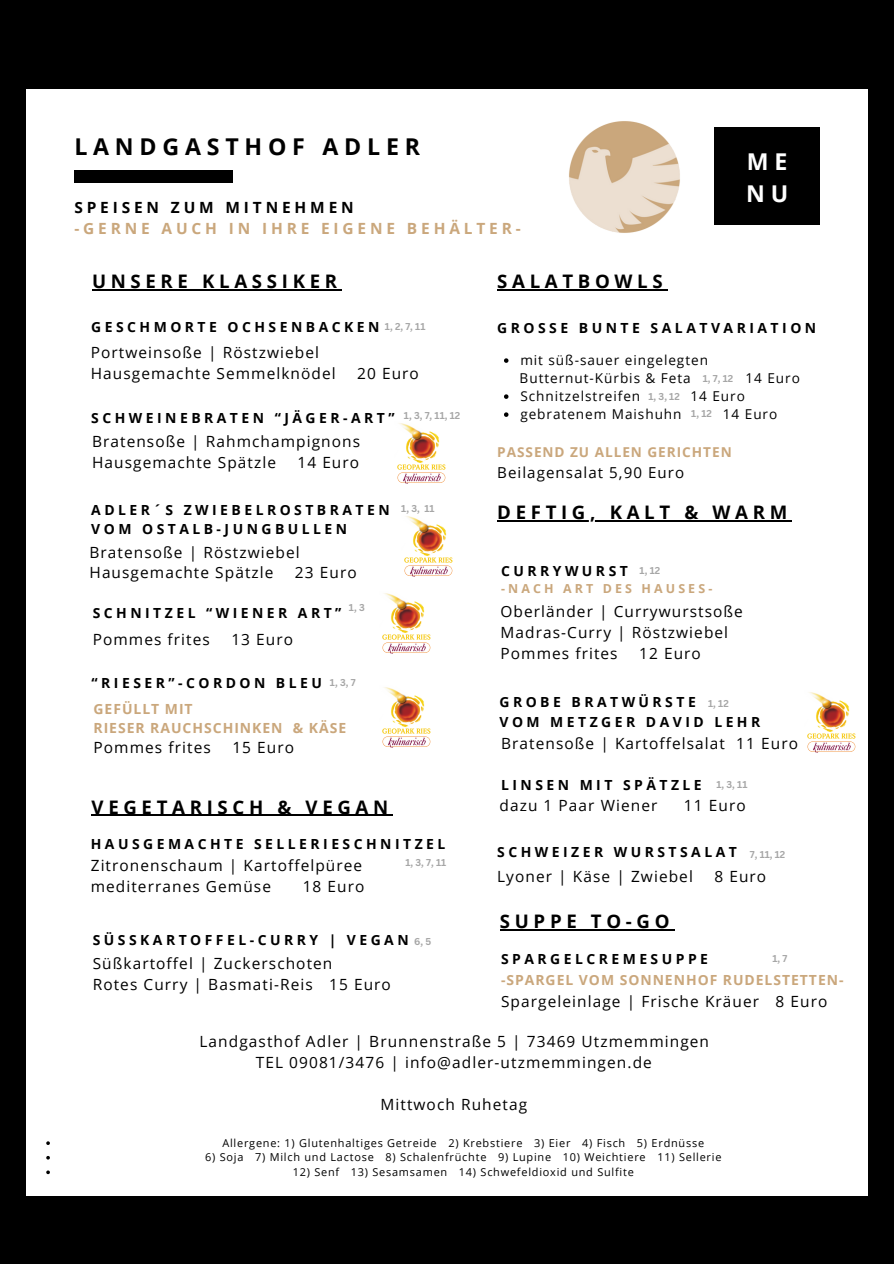
<style>
.page{position:relative;width:894px;height:1264px;background:#fff}
.page>*{position:absolute;margin:0;border:0;box-sizing:border-box;transform-origin:0 0}
.t1{font:700 23.1px "Open Sans";letter-spacing:.25em;color:#000}
.t2{font:700 23.1px/31.8px "Open Sans";color:#fff}
.t3{font:700 18.6px "Open Sans";letter-spacing:.25em;color:#000}
.t4{font:15.45px/20.9px "Open Sans";letter-spacing:.07em;color:#000}
.t5{font:700 15.45px/21.5px "Open Sans";letter-spacing:.25em;color:#caa77c}
.t6{font:15.15px "Open Sans";letter-spacing:.07em;color:#000}
.t7{font:700 13.95px/19.2px "Open Sans";letter-spacing:.25em;color:#000}
.t8{font:700 13.95px/19.2px "Open Sans";letter-spacing:.07em;color:#caa77c}
.t9{font:13.65px "Open Sans";letter-spacing:.07em;color:#000}
.t10{font:700 13.65px "Open Sans";letter-spacing:.07em;color:#caa77c}
.t11{font:700 12.45px "Open Sans";letter-spacing:.25em;color:#caa77c}
.t12{font:10.95px "Open Sans";letter-spacing:.07em;color:#000}
.t13{font:700 9.75px "Canva Sans";color:#a6a6a6}
.s1{color:#000}
</style>
<div class="page">
<div style="left:0;top:0;width:893px;height:1263px;background:#000"></div>
<div style="left:26px;top:89px;width:841px;height:1107px;background:#fff"></div>
<div style="left:714px;top:127px;width:105px;height:98px;background:#000"></div>
<div style="left:74px;top:170px;width:159px;height:12px;background:#000"></div>
<img style="left:569px;top:121px;width:111px;height:112px">
<img style="left:382px;top:687px;width:49px;height:60px">
<hr style="left:92px;top:289px;width:250px;height:2px;background:#000">
<hr style="left:497px;top:289px;width:170px;height:2px;background:#000">
<hr style="left:92px;top:814px;width:301px;height:2px;background:#000">
<svg style="left:504px;top:358px;width:4px;height:5px"></svg>
<svg style="left:504px;top:394px;width:4px;height:5px"></svg>
<svg style="left:504px;top:412px;width:4px;height:5px"></svg>
<hr style="left:497px;top:520px;width:294px;height:1px;background:#000">
<hr style="left:500px;top:929px;width:174px;height:1px;background:#000">
<svg style="left:46px;top:1141px;width:4px;height:3px"></svg>
<svg style="left:46px;top:1156px;width:4px;height:3px"></svg>
<svg style="left:46px;top:1170px;width:4px;height:4px"></svg>
<img style="left:382px;top:593px;width:49px;height:60px">
<img style="left:404px;top:516px;width:49px;height:60px">
<img style="left:397px;top:423px;width:49px;height:61px">
<img style="left:807px;top:692px;width:49px;height:60px">
<p class="t1" style="left:74px;top:130px;width:347px">LANDGASTHOF ADLER</p>
<h3 class="t5" style="left:74px;top:196px;width:448px"><span class="s1">SPEISEN ZUM MITNEHMEN<br></span>-GERNE AUCH IN IHRE EIGENE BEHÄLTER-</h3>
<p class="t3" style="left:92px;top:268px;width:246px">UNSERE KLASSIKER</p>
<h1 class="t3" style="left:497px;top:268px;width:167px">SALATBOWLS</h1>
<p class="t2" style="left:746px;top:145px;width:44px">M E<br>N U</p>
<h2 class="t7" style="left:91px;top:317px;width:289px">GESCHMORTE OCHSENBACKEN</h2>
<h3 class="t4" style="left:91px;top:341px;width:246px">Portweinsoße | Röstzwiebel<br>Hausgemachte Semmelknödel</h3>
<h5 class="t13" style="left:385px;top:320px;width:42px">1, 2, 7, 11</h5>
<h3 class="t4" style="left:357px;top:362px;width:63px">20 Euro</h3>
<p class="t7" style="left:91px;top:408px;width:304px">SCHWEINEBRATEN “JÄGER-ART”</p>
<h5 class="t4" style="left:92px;top:431px;width:269px">Bratensoße | Rahmchampignons<br>Hausgemachte Spätzle</h5>
<h3 class="t13" style="left:404px;top:408px;width:58px">1, 3, 7, 11, 12</h3>
<h5 class="t4" style="left:297px;top:452px;width:63px">14 Euro</h5>
<h3 class="t7" style="left:91px;top:499px;width:300px">ADLER´S ZWIEBELROSTBRATEN<br>VOM OSTALB-JUNGBULLEN</h3>
<p class="t4" style="left:89px;top:541px;width:211px">Bratensoße | Röstzwiebel<br>Hausgemachte Spätzle</p>
<p class="t13" style="left:401px;top:501px;width:35px">1, 3, 11</p>
<p class="t4" style="left:295px;top:562px;width:63px">23 Euro</p>
<p class="t7" style="left:93px;top:603px;width:250px">SCHNITZEL “WIENER ART”</p>
<h5 class="t4" style="left:93px;top:628px;width:119px">Pommes frites</h5>
<h5 class="t4" style="left:231px;top:628px;width:63px">13 Euro</h5>
<h3 class="t7" style="left:92px;top:673px;width:232px">“RIESER”-CORDON BLEU</h3>
<p class="t8" style="left:93px;top:698px;width:254px">GEFÜLLT MIT<br>RIESER RAUCHSCHINKEN &amp; KÄSE</p>
<p class="t4" style="left:93px;top:736px;width:119px">Pommes frites</p>
<p class="t4" style="left:232px;top:736px;width:63px">15 Euro</p>
<h5 class="t13" style="left:349px;top:600px;width:17px">1, 3</h5>
<h3 class="t13" style="left:330px;top:676px;width:27px">1, 3, 7</h3>
<h2 class="t3" style="left:92px;top:793px;width:298px">VEGETARISCH &amp; VEGAN</h2>
<p class="t7" style="left:497px;top:317px;width:320px">GROSSE BUNTE SALATVARIATION</p>
<p class="t9" style="left:520px;top:350px;width:189px">mit süß-sauer eingelegten</p>
<p class="t9" style="left:519px;top:368px;width:172px">Butternut-Kürbis &amp; Feta</p>
<p class="t9" style="left:745px;top:368px;width:56px">14 Euro</p>
<p class="t9" style="left:520px;top:386px;width:121px">Schnitzelstreifen</p>
<p class="t9" style="left:690px;top:386px;width:56px">14 Euro</p>
<p class="t9" style="left:520px;top:404px;width:163px">gebratenem Maishuhn</p>
<p class="t9" style="left:722px;top:404px;width:56px">14 Euro</p>
<p class="t10" style="left:497px;top:443px;width:236px">PASSEND ZU ALLEN GERICHTEN</p>
<p class="t6" style="left:497px;top:461px;width:188px">Beilagensalat 5,90 Euro</p>
<h5 class="t13" style="left:702px;top:372px;width:32px">1, 7, 12</h5>
<h2 class="t13" style="left:648px;top:389px;width:33px">1, 3, 12</h2>
<h5 class="t13" style="left:691px;top:406px;width:22px">1, 12</h5>
<h5 class="t3" style="left:497px;top:499px;width:291px">DEFTIG, KALT &amp; WARM</h5>
<p class="t7" style="left:501px;top:561px;width:128px">CURRYWURST</p>
<p class="t11" style="left:501px;top:579px;width:213px">-NACH ART DES HAUSES-</p>
<p class="t4" style="left:500px;top:600px;width:244px">Oberländer | Currywurstsoße<br>Madras-Curry | Röstzwiebel<br>Pommes frites</p>
<h6 class="t13" style="left:639px;top:564px;width:22px">1, 12</h6>
<p class="t4" style="left:639px;top:642px;width:63px">12 Euro</p>
<h3 class="t7" style="left:499px;top:692px;width:262px">GROBE BRATWÜRSTE<br>VOM METZGER DAVID LEHR</h3>
<h5 class="t4" style="left:501px;top:732px;width:298px">Bratensoße | Kartoffelsalat 11 Euro</h5>
<p class="t13" style="left:708px;top:696px;width:22px">1, 12</p>
<p class="t7" style="left:501px;top:775px;width:202px">LINSEN MIT SPÄTZLE</p>
<h3 class="t13" style="left:716px;top:777px;width:32px">1, 3, 11</h3>
<h3 class="t4" style="left:499px;top:794px;width:159px">dazu 1 Paar Wiener</h3>
<h3 class="t4" style="left:683px;top:794px;width:63px">11 Euro</h3>
<p class="t7" style="left:91px;top:833px;width:356px">HAUSGEMACHTE SELLERIESCHNITZEL</p>
<h3 class="t4" style="left:91px;top:854px;width:273px">Zitronenschaum | Kartoffelpüree mediterranes Gemüse</h3>
<h2 class="t7" style="left:497px;top:842px;width:241px">SCHWEIZER WURSTSALAT</h2>
<h5 class="t4" style="left:497px;top:865px;width:197px">Lyoner | Käse | Zwiebel</h5>
<h5 class="t4" style="left:714px;top:865px;width:53px">8 Euro</h5>
<h3 class="t3" style="left:500px;top:908px;width:171px">SUPPE TO-GO</h3>
<p class="t7" style="left:501px;top:948px;width:208px">SPARGELCREMESUPPE</p>
<p class="t4" style="left:501px;top:990px;width:328px">Spargeleinlage | Frische Kräuer 8 Euro</p>
<p class="t4" style="left:199px;top:1030px;width:511px;text-align:center">Landgasthof Adler | Brunnenstraße 5 | 73469 Utzmemmingen<br>TEL 09081/3476 | info@adler-utzmemmingen.de</p>
<h4 class="t4" style="left:380px;top:1093px;width:148px">Mittwoch Ruhetag</h4>
<h5 class="t12" style="left:222px;top:1135px;width:483px">Allergene: 1) Glutenhaltiges Getreide 2) Krebstiere 3) Eier 4) Fisch 5) Erdnüsse</h5>
<h2 class="t12" style="left:205px;top:1149px;width:518px">6) Soja 7) Milch und Lactose 8) Schalenfrüchte 9) Lupine 10) Weichtiere 11) Sellerie</h2>
<h5 class="t12" style="left:292px;top:1164px;width:342px">12) Senf 13) Sesamsamen 14) Schwefeldioxid und Sulfite</h5>
<p class="t13" style="left:749px;top:847px;width:37px">7, 11, 12</p>
<p class="t13" style="left:405px;top:855px;width:42px">1, 3, 7, 11</p>
<h3 class="t4" style="left:302px;top:875px;width:63px">18 Euro</h3>
<p class="t7" style="left:93px;top:930px;width:317px">SÜSSKARTOFFEL-CURRY | VEGAN</p>
<p class="t4" style="left:93px;top:952px;width:299px">Süßkartoffel | Zuckerschoten<br>Rotes Curry | Basmati-Reis 15 Euro</p>
<p class="t13" style="left:414px;top:935px;width:19px">6, 5</p>
<h3 class="t13" style="left:772px;top:951px;width:16px">1, 7</h3>
<h5 class="t8" style="left:501px;top:969px;width:344px">-SPARGEL VOM SONNENHOF RUDELSTETTEN-</h5>
</div>
